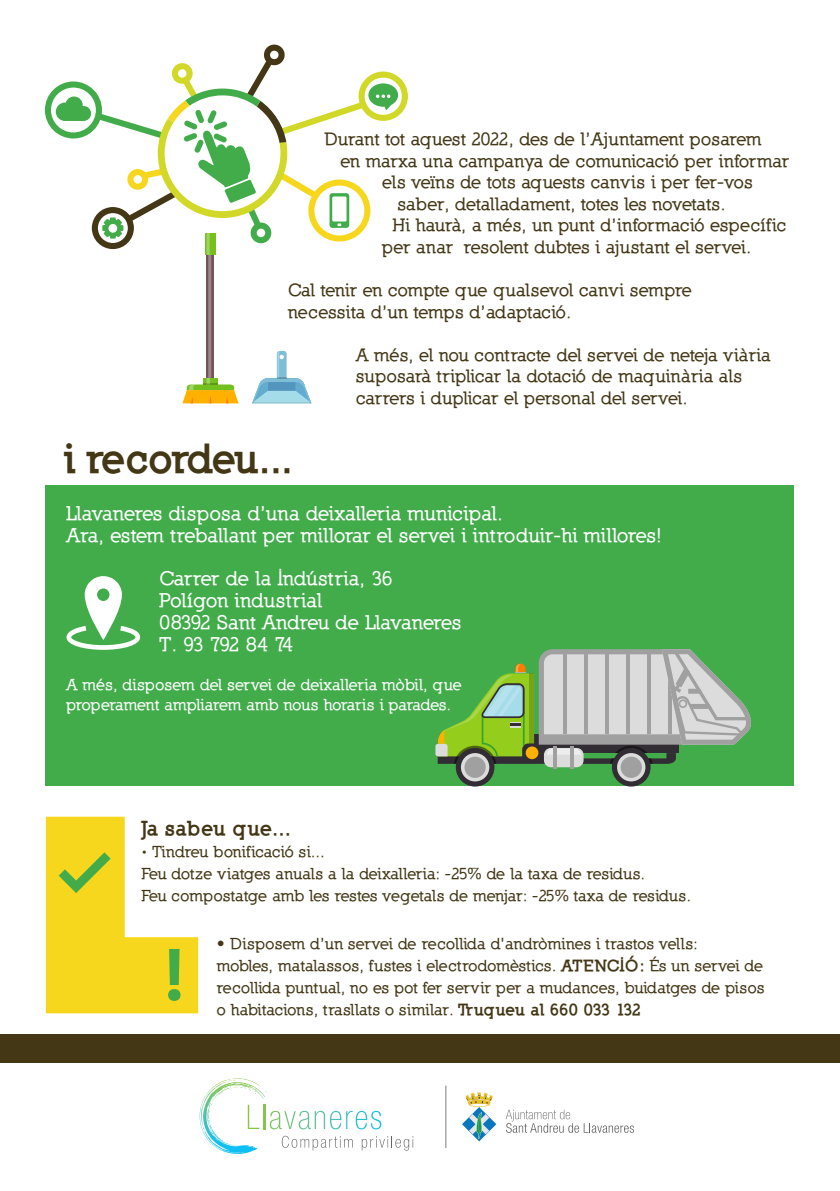
<style>
.page{position:relative;width:840px;height:1191px;background:#fff}
.page>*{position:absolute;margin:0;border:0;box-sizing:border-box;transform-origin:0 0}
.t1{font:900 40px "Nilland";letter-spacing:-.045em;color:#433716}
.t2{font:800 20px/22px "Nilland";letter-spacing:.015em;color:#fff}
.t3{font:900 20px "Nilland";letter-spacing:.01em;color:#433716}
.t4{font:800 18px/21.6px "Nilland";letter-spacing:.015em;color:#433716}
.t5{font:800 16px/22px "Nilland";letter-spacing:.015em;color:#433716}
.t6{font:800 16px/20px "Nilland";letter-spacing:.005em;color:#fff}
.s1{font-family:"Caecilia LT Std";font-weight:400}
.s2{font-weight:900}
</style>
<div class="page">
<div style="left:46px;top:485px;width:747px;height:300px;background:#42ac4b"></div>
<svg style="left:455px;top:748px;width:39px;height:38px"></svg>
<svg style="left:460px;top:753px;width:29px;height:28px"></svg>
<div style="left:464px;top:756px;width:21px;height:22px;background:#a0a0a0;border-radius:50%"></div>
<svg style="left:611px;top:748px;width:39px;height:38px"></svg>
<svg style="left:616px;top:753px;width:29px;height:28px"></svg>
<div style="left:620px;top:756px;width:21px;height:22px;background:#a0a0a0;border-radius:50%"></div>
<div style="left:543px;top:748px;width:40px;height:19px;background:#dcdcdc;border-radius:7px"></div>
<hr style="left:553px;top:746px;width:4px;height:22px;background:#a0a0a0">
<hr style="left:570px;top:746px;width:3px;height:22px;background:#a0a0a0">
<svg style="left:435px;top:649px;width:316px;height:115px"></svg>
<svg style="left:85px;top:576px;width:37px;height:64px;background:#def0e0"></svg>
<svg style="left:66px;top:626px;width:74px;height:24px"></svg>
<div style="left:97px;top:588px;width:12px;height:13px;background:#42ac4b;border-radius:50%"></div>
<svg style="left:45px;top:44px;width:362px;height:359px"></svg>
<svg style="left:46px;top:816px;width:152px;height:197px"></svg>
<svg style="left:199px;top:1078px;width:214px;height:76px"></svg>
<hr style="left:445px;top:1085px;width:1px;height:63px;background:#939598">
<svg style="left:505px;top:1109px;width:128px;height:23px"></svg>
<svg style="left:462px;top:1092px;width:34px;height:49px"></svg>
<div style="left:0;top:1034px;width:839px;height:28px;background:#433716"></div>
<p class="t4" style="left:324px;top:128px;width:438px">Durant tot aquest 2022, des de l’Ajuntament posarem</p>
<p class="t4" style="left:340px;top:150px;width:450px">en marxa una campanya de comunicació per informar</p>
<p class="t4" style="left:382px;top:171px;width:371px">els veïns de tots aquests canvis i per fer-vos</p>
<p class="t4" style="left:397px;top:193px;width:328px">saber, detalladament, totes les novetats.</p>
<p class="t4" style="left:392px;top:214px;width:394px">Hi haurà, a més, un punt d’informació específic</p>
<p class="t4" style="left:382px;top:236px;width:370px">per anar resolent dubtes i ajustant el servei.</p>
<p class="t4" style="left:288px;top:279px;width:405px">Cal tenir en compte que qualsevol canvi sempre necessita d’un temps d’adaptació.</p>
<p class="t4" style="left:356px;top:344px;width:415px">A més, el nou contracte del servei de neteja viària suposarà triplicar la dotació de maquinària als carrers i duplicar el personal del servei.</p>
<h1 class="t1" style="left:64px;top:433px;width:229px">i recordeu...</h1>
<p class="t2" style="left:66px;top:502px;width:596px">Llavaneres disposa d’una deixalleria municipal.<br>Ara, estem treballant per millorar el servei i introduir-hi millores!</p>
<p class="t2" style="left:159px;top:567px;width:303px">Carrer de la Indústria, 36<br>Polígon industrial<br>08392 Sant Andreu de Llavaneres<br>T. 93 792 84 74</p>
<p class="t6" style="left:66px;top:674px;width:396px">A més, disposem del servei de deixalleria mòbil, que properament ampliarem amb nous horaris i parades.</p>
<p class="t3" style="left:142px;top:815px;width:150px">Ja sabeu que...</p>
<p class="t5" style="left:142px;top:840px;width:550px">• Tindreu bonificació si...<br>Feu dotze viatges anuals a la deixalleria: -25% de la taxa de residus.<br>Feu compostatge amb les restes vegetals de menjar: -25% taxa de residus.</p>
<p class="t5" style="left:217px;top:932px;width:548px"><span class="s1">•</span> Disposem d’un servei de recollida d'andròmines i trastos vells:<br>mobles, matalassos, fustes i electrodomèstics. <span class="s2">ATENCIÓ:</span> És un servei de recollida puntual, no es pot fer servir per a mudances, buidatges de pisos o habitacions, trasllats o similar. <span class="s2">Truqueu al 660 033 132</span></p>
</div>
